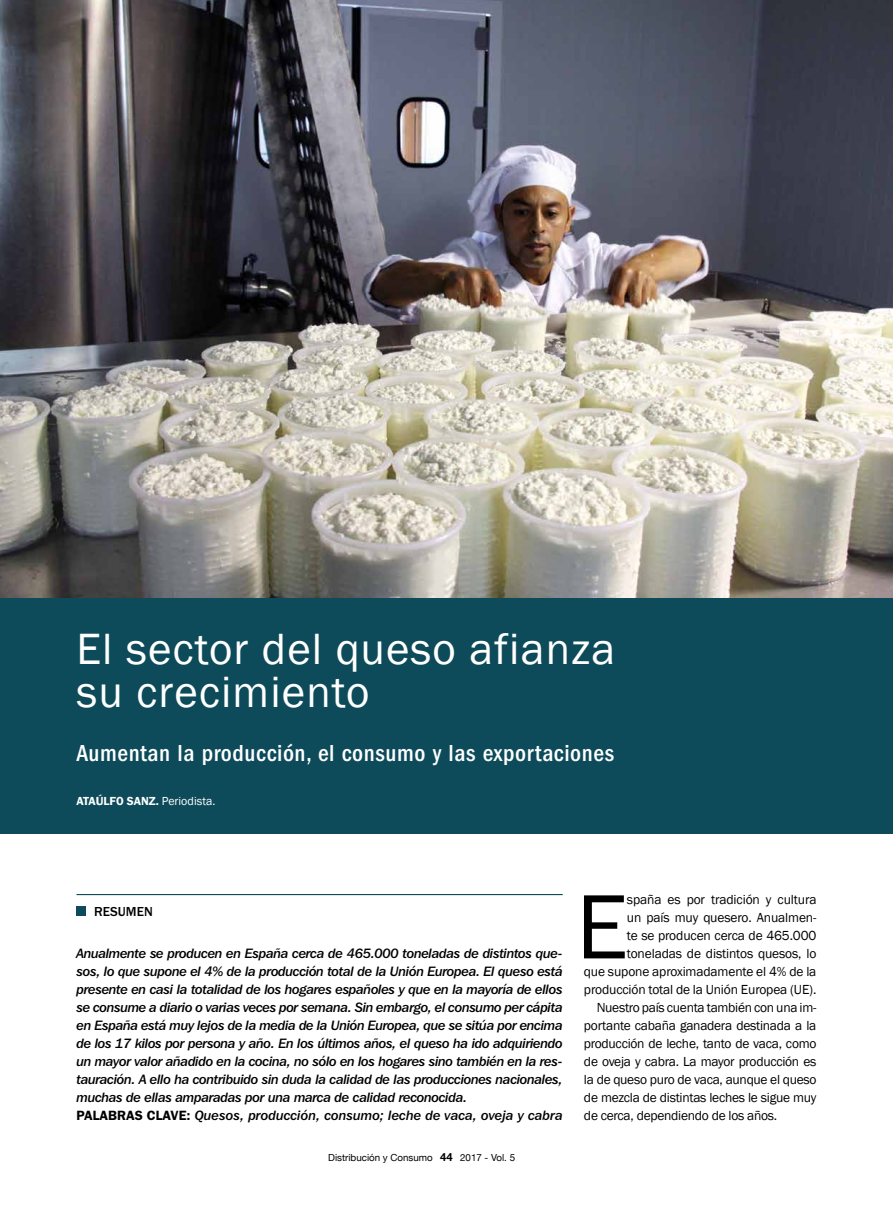
<style>
.page{position:relative;width:893px;height:1212px;background:#fff}
.page>*{position:absolute;margin:0;border:0;box-sizing:border-box;transform-origin:0 0}
.t1{font:94.5px "Franklin Gothic";color:#000}
.t2{font:45px/43.5px "Franklin Gothic";letter-spacing:.025em;color:#fff}
.t3{font:500 condensed 24px "Franklin Gothic LT";letter-spacing:.025em;color:#fff}
.t4{font:13.5px/18px "Franklin Gothic IT Cby BT Med Ital";letter-spacing:-.025em;color:#000}
.t5{font:13.5px "Franklin Gothic";letter-spacing:-.02em;color:#000}
.t6{font:500 13.5px "Franklin Gothic LT";color:#000}
.t7{font:600 12px "Franklin Gothic";color:#fff}
.t8{font:9.75px "Helvetica Neue";color:#000}
.s1{font-weight:400}
.s2{font-family:"Franklin Gothic LT";font-weight:600}
.s3{font-weight:700;font-size:11.25px}
</style>
<div class="page">
<img style="left:0;top:0;width:893px;height:598px">
<hr style="left:77px;top:894px;width:486px;height:1px;background:#0d4b5a">
<div style="left:77px;top:906px;width:9px;height:10px;background:#0d4b5a"></div>
<div style="left:0;top:598px;width:893px;height:236px;background:#0d4b5a"></div>
<h2 class="t2" style="left:77px;top:628px;width:540px">El sector del queso afianza su crecimiento</h2>
<h3 class="t3" style="left:77px;top:740px;width:539px">Aumentan la producción, el consumo y las exportaciones</h3>
<p class="t7" style="left:77px;top:793px;width:140px">ATAÚLFO SANZ. <span class="s1">Periodista.</span></p>
<p class="t6" style="left:94px;top:903px;width:60px">RESUMEN</p>
<p class="t4" style="left:77px;top:944px;width:488px">Anualmente se producen en España cerca de 465.000 toneladas de distintos que&shy;sos, lo que supone el 4% de la producción total de la Unión Europea. El queso está presente en casi la totalidad de los hogares españoles y que en la mayoría de ellos se consume a diario o varias veces por semana. Sin embargo, el consumo per cápita en España está muy lejos de la media de la Unión Europea, que se sitúa por encima de los 17 kilos por persona y año. En los últimos años, el queso ha ido adquiriendo un mayor valor añadido en la cocina, no sólo en los hogares sino también en la res&shy;tauración. A ello ha contribuido sin duda la calidad de las producciones nacionales, muchas de ellas amparadas por una marca de calidad reconocida.<br><span class="s2">PALABRAS CLAVE:</span> Quesos, producción, consumo; leche de vaca, oveja y cabra</p>
<p class="t8" style="left:328px;top:1152px;width:188px">Distribución y Consumo <span class="s3">44</span> 2017 - Vol. 5</p>
<h1 class="t1" style="left:576px;top:868px;width:53px">E</h1>
<p class="t5" style="left:627px;top:891px;width:191px">spaña es por tradición y cultura</p>
<p class="t5" style="left:627px;top:909px;width:191px">un país muy quesero. Anualmen-</p>
<p class="t5" style="left:627px;top:927px;width:191px">te se producen cerca de 465.000</p>
<p class="t5" style="left:627px;top:945px;width:191px">toneladas de distintos quesos, lo</p>
<p class="t5" style="left:584px;top:963px;width:234px">que supone aproximadamente el 4% de la</p>
<p class="t5" style="left:584px;top:981px;width:234px">producción total de la Unión Europea (UE).</p>
<p class="t5" style="left:597px;top:999px;width:221px">Nuestro país cuenta también con una im-</p>
<p class="t5" style="left:584px;top:1017px;width:234px">portante cabaña ganadera destinada a la</p>
<p class="t5" style="left:584px;top:1035px;width:234px">producción de leche, tanto de vaca, como</p>
<p class="t5" style="left:584px;top:1053px;width:234px">de oveja y cabra. La mayor producción es</p>
<p class="t5" style="left:584px;top:1071px;width:234px">la de queso puro de vaca, aunque el queso</p>
<p class="t5" style="left:584px;top:1089px;width:234px">de mezcla de distintas leches le sigue muy</p>
<p class="t5" style="left:584px;top:1107px;width:195px">de cerca, dependiendo de los años.</p>
</div>
